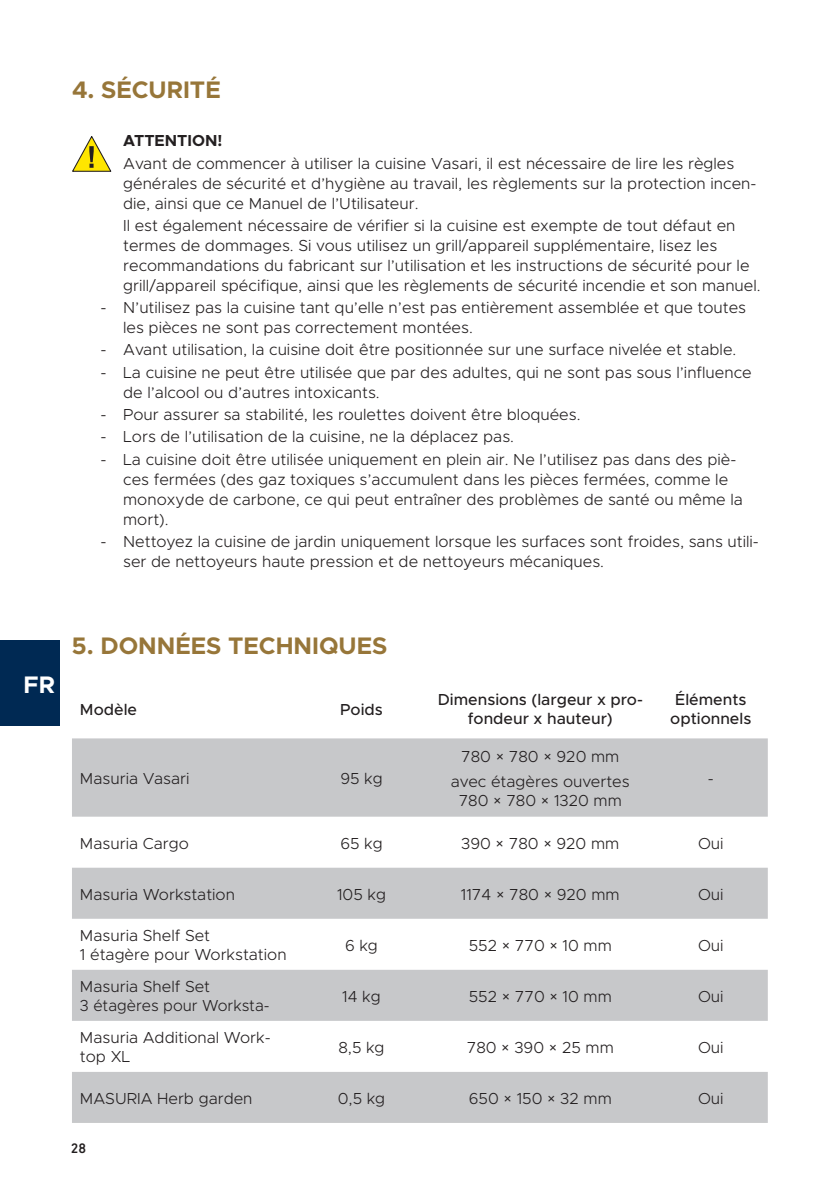
<style>
.page{position:relative;width:840px;height:1191px;background:#fff}
.page>*{position:absolute;margin:0;border:0;box-sizing:border-box;transform-origin:0 0}
.GLOBALO-NAGLOWEK_1{font:700 24px "Metropolis";color:#977639}
.t1{font:700 24px "Metropolis";color:#fff}
.pod_nagłowek{font:300 16px/20px "Metropolis";color:#231f20}
.t2{font:500 16px/19.2px "Metropolis";color:#231f20;text-align:center}
.pod_nagłowek-2{font:700 16px "Metropolis";color:#231f20}
.t3{font:500 14px "DIN Next LT Pro";color:#231f20}
.s1{font-family:"Montserrat";font-weight:400}
</style>
<div class="page">
<div style="left:0;top:641px;width:60px;height:85px;background:#002953"></div>
<svg style="left:72px;top:738px;width:695px;height:385px;fill:#c7c8ca"></svg>
<svg style="left:72px;top:136px;width:40px;height:36px"></svg>
<p class="GLOBALO-NAGLOWEK_1" style="left:72px;top:75px;width:150px">4. SÉCURITÉ</p>
<p class="pod_nagłowek-2" style="left:123px;top:131px;width:101px">ATTENTION!</p>
<p class="pod_nagłowek" style="left:123px;top:153px;width:634px">Avant de commencer à utiliser la cuisine Vasari, il est nécessaire de lire les règles générales de sécurité et d’hygiène au travail, les règlements sur la protection incen&shy;die, ainsi que ce Manuel de l’Utilisateur.</p>
<p class="pod_nagłowek" style="left:123px;top:215px;width:638px">Il est également nécessaire de vérifier si la cuisine est exempte de tout défaut en termes de dommages. Si vous utilisez un grill/appareil supplémentaire, lisez les recommandations du fabricant sur l’utilisation et les instructions de sécurité pour le grill/appareil spécifique, ainsi que les règlements de sécurité incendie et son manuel.</p>
<p class="pod_nagłowek" style="left:123px;top:297px;width:624px;text-indent:-23px"><span class="s1">-</span> N’utilisez pas la cuisine tant qu’elle n’est pas entièrement assemblée et que toutes les pièces ne sont pas correctement montées.</p>
<p class="pod_nagłowek" style="left:100px;top:340px;width:637px"><span class="s1">-</span> Avant utilisation, la cuisine doit être positionnée sur une surface nivelée et stable.</p>
<p class="pod_nagłowek" style="left:123px;top:362px;width:629px;text-indent:-23px"><span class="s1">-</span> La cuisine ne peut être utilisée que par des adultes, qui ne sont pas sous l’influence de l’alcool ou d’autres intoxicants.</p>
<p class="pod_nagłowek" style="left:100px;top:404px;width:481px"><span class="s1">-</span> Pour assurer sa stabilité, les roulettes doivent être bloquées.</p>
<p class="pod_nagłowek" style="left:100px;top:427px;width:415px"><span class="s1">-</span> Lors de l’utilisation de la cuisine, ne la déplacez pas.</p>
<p class="pod_nagłowek" style="left:123px;top:449px;width:621px;text-indent:-23px"><span class="s1">-</span> La cuisine doit être utilisée uniquement en plein air. Ne l’utilisez pas dans des piè&shy;ces fermées (des gaz toxiques s’accumulent dans les pièces fermées, comme le monoxyde de carbone, ce qui peut entraîner des problèmes de santé ou même la mort).</p>
<p class="pod_nagłowek" style="left:123px;top:531px;width:636px;text-indent:-23px"><span class="s1">-</span> Nettoyez la cuisine de jardin uniquement lorsque les surfaces sont froides, sans utili&shy;ser de nettoyeurs haute pression et de nettoyeurs mécaniques.</p>
<p class="t1" style="left:24px;top:669px;width:33px">FR</p>
<p class="GLOBALO-NAGLOWEK_1" style="left:72px;top:631px;width:316px">5. DONNÉES TECHNIQUES</p>
<p class="t2" style="left:80px;top:699px;width:59px">Modèle</p>
<p class="t2" style="left:340px;top:699px;width:44px">Poids</p>
<p class="t2" style="left:437px;top:690px;width:206px">Dimensions (largeur x pro&shy;fondeur x hauteur)</p>
<p class="t2" style="left:670px;top:690px;width:82px">Éléments optionnels</p>
<p class="pod_nagłowek" style="left:80px;top:768px;width:111px">Masuria Vasari</p>
<p class="pod_nagłowek" style="left:340px;top:768px;width:44px">95 kg</p>
<p class="pod_nagłowek" style="left:461px;top:746px;width:160px">780 × 780 × 920 mm</p>
<p class="pod_nagłowek" style="left:450px;top:771px;width:180px;line-height:19.2px;text-align:center">avec étagères ouvertes<br>780 × 780 × 1320 mm</p>
<p class="pod_nagłowek" style="left:707px;top:768px;width:7px">-</p>
<p class="pod_nagłowek" style="left:80px;top:833px;width:110px">Masuria Cargo</p>
<p class="pod_nagłowek" style="left:340px;top:833px;width:44px">65 kg</p>
<p class="pod_nagłowek" style="left:461px;top:833px;width:159px">390 × 780 × 920 mm</p>
<p class="pod_nagłowek" style="left:697px;top:833px;width:27px">Oui</p>
<p class="pod_nagłowek" style="left:80px;top:884px;width:156px">Masuria Workstation</p>
<p class="pod_nagłowek" style="left:337px;top:884px;width:50px">105 kg</p>
<p class="pod_nagłowek" style="left:460px;top:884px;width:160px">1174 × 780 × 920 mm</p>
<p class="pod_nagłowek" style="left:697px;top:884px;width:27px">Oui</p>
<p class="pod_nagłowek" style="left:80px;top:926px;width:208px;line-height:19.2px">Masuria Shelf Set<br>1 étagère pour Workstation</p>
<p class="pod_nagłowek" style="left:345px;top:935px;width:34px">6 kg</p>
<p class="pod_nagłowek" style="left:468px;top:935px;width:145px">552 × 770 × 10 mm</p>
<p class="pod_nagłowek" style="left:697px;top:935px;width:27px">Oui</p>
<p class="pod_nagłowek" style="left:80px;top:977px;width:191px;line-height:19.2px">Masuria Shelf Set<br>3 étagères pour Worksta-</p>
<p class="pod_nagłowek" style="left:342px;top:986px;width:40px">14 kg</p>
<p class="pod_nagłowek" style="left:468px;top:986px;width:145px">552 × 770 × 10 mm</p>
<p class="pod_nagłowek" style="left:697px;top:986px;width:27px">Oui</p>
<p class="pod_nagłowek" style="left:80px;top:1028px;width:192px;line-height:19.2px">Masuria Additional Work&shy;top XL</p>
<p class="pod_nagłowek" style="left:338px;top:1037px;width:48px">8,5 kg</p>
<p class="pod_nagłowek" style="left:466px;top:1037px;width:148px">780 × 390 × 25 mm</p>
<p class="pod_nagłowek" style="left:697px;top:1037px;width:27px">Oui</p>
<p class="pod_nagłowek" style="left:80px;top:1088px;width:174px">MASURIA Herb garden</p>
<p class="pod_nagłowek" style="left:337px;top:1088px;width:49px">0,5 kg</p>
<p class="pod_nagłowek" style="left:468px;top:1088px;width:144px">650 × 150 × 32 mm</p>
<p class="pod_nagłowek" style="left:697px;top:1088px;width:27px">Oui</p>
<p class="t3" style="left:71px;top:1139px;width:17px">28</p>
</div>
